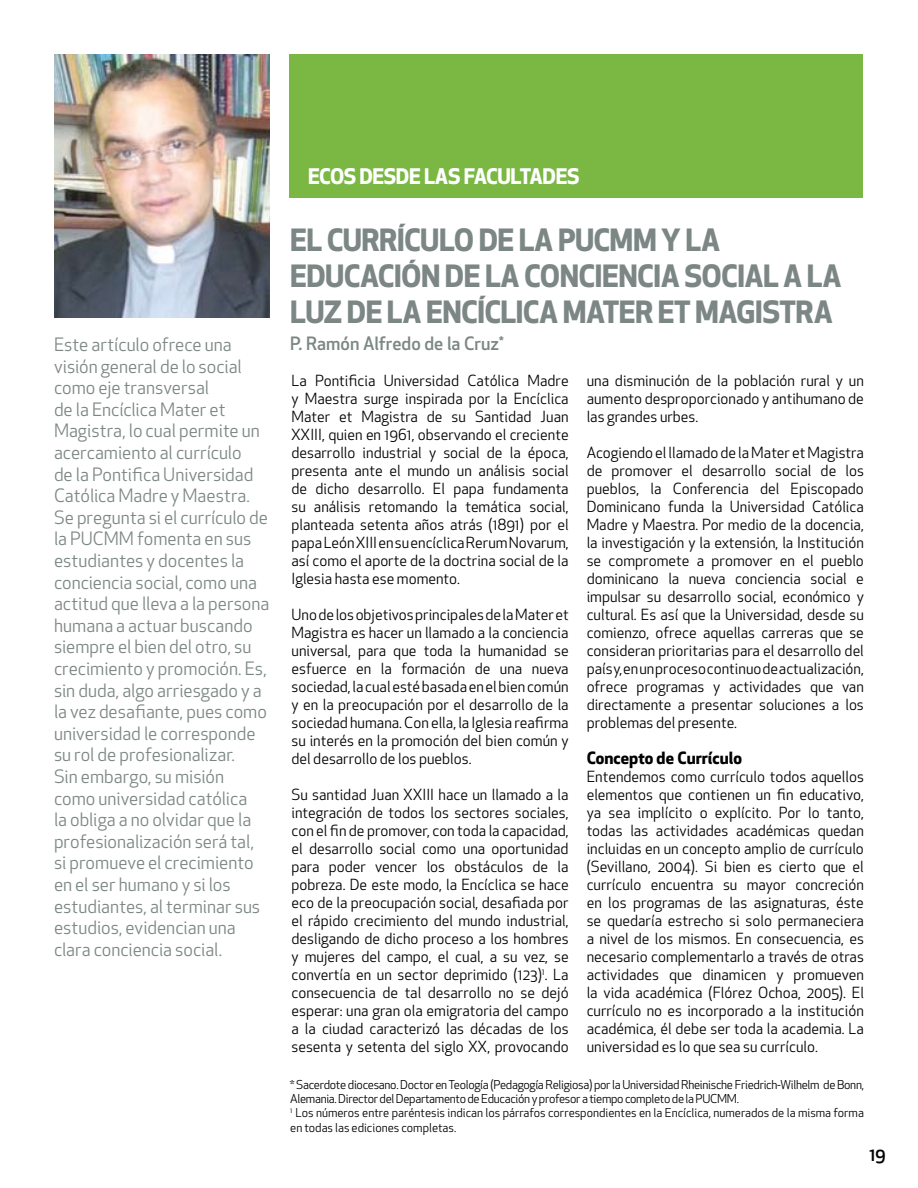
<style>
.page{position:relative;width:918px;height:1188px;background:#fff}
.page>*{position:absolute;margin:0;border:0;box-sizing:border-box;transform-origin:0 0}
.t1{font:700 30px/36px "Apex New";letter-spacing:-.02em;color:#7c8785}
.t2{font:700 21px "Apex New";letter-spacing:-.02em;color:#fff}
.t3{font:18px/21.6px "Apex New";color:#7c8785}
.t4{font:500 18px "Apex New";color:#7c8785}
.t5{font:500 18px "Apex New";color:#000}
.t6{font:700 16.5px "Apex New";color:#000}
.t7{font:15px/18px "Apex New";color:#000;text-align:justify}
.t8{font:12px/14.4px "Apex New";letter-spacing:-.025em;color:#000}
</style>
<div class="page">
<div style="left:290px;top:55px;width:573px;height:143px;background:#7ab843"></div>
<img style="left:54px;top:54px;width:216px;height:263px">
<p class="t3" style="left:54px;top:334px;width:217px">Este artículo ofrece una visión general de lo social como eje transversal<br>de la Encíclica Mater et<br>Magistra, lo cual permite un acercamiento al currículo<br>de la Pontifica Universidad<br>Católica Madre y Maestra.<br>Se pregunta si el currículo de la PUCMM fomenta en sus estudiantes y docentes la conciencia social, como una actitud que lleva a la persona humana a actuar buscando siempre el bien del otro, su crecimiento y promoción. Es, sin duda, algo arriesgado y a la vez desafiante, pues como universidad le corresponde su rol de profesionalizar.<br>Sin embargo, su misión como universidad católica<br>la obliga a no olvidar que la profesionalización será tal, si promueve el crecimiento en el ser humano y si los estudiantes, al terminar sus estudios, evidencian una clara conciencia social.</p>
<p class="t2" style="left:308px;top:161px;width:273px">ECOS DESDE LAS FACULTADES</p>
<p class="t1" style="left:290px;top:220px;width:553px">EL CURRÍCULO DE LA PUCMM Y LA<br>EDUCACIÓN DE LA CONCIENCIA SOCIAL A LA<br>LUZ DE LA ENCÍCLICA MATER ET MAGISTRA</p>
<p class="t4" style="left:290px;top:332px;width:215px">P. Ramón Alfredo de la Cruz<sup>*</sup></p>
<p class="t7" style="left:292px;top:372px;width:279px">La Pontificia Universidad Católica Madre y Maestra surge inspirada por la Encíclica Mater et Magistra de su Santidad Juan XXIII, quien en 1961, observando el creciente desarrollo industrial y social de la época, presenta ante el mundo un análisis social de dicho desarrollo. El papa fundamenta su análisis retomando la temática social, planteada setenta años atrás (1891) por el papa León XIII en su encíclica Rerum Novarum, así como el aporte de la doctrina social de la Iglesia hasta ese momento.</p>
<p class="t7" style="left:292px;top:606px;width:279px">Uno de los objetivos principales de la Mater et Magistra es hacer un llamado a la conciencia universal, para que toda la humanidad se esfuerce en la formación de una nueva sociedad, la cual esté basada en el bien común y en la preocupación por el desarrollo de la sociedad humana. Con ella, la Iglesia reafirma su interés en la promoción del bien común y del desarrollo de los pueblos.</p>
<p class="t7" style="left:292px;top:786px;width:279px">Su santidad Juan XXIII hace un llamado a la integración de todos los sectores sociales, con el fin de promover, con toda la capacidad, el desarrollo social como una oportunidad para poder vencer los obstáculos de la pobreza. De este modo, la Encíclica se hace eco de la preocupación social, desafiada por el rápido crecimiento del mundo industrial, desligando de dicho proceso a los hombres y mujeres del campo, el cual, a su vez, se convertía en un sector deprimido (123)<sup>1</sup>. La consecuencia de tal desarrollo no se dejó esperar: una gran ola emigratoria del campo a la ciudad caracterizó las décadas de los sesenta y setenta del siglo XX, provocando</p>
<p class="t7" style="left:587px;top:372px;width:279px">una disminución de la población rural y un aumento desproporcionado y antihumano de las grandes urbes.</p>
<p class="t7" style="left:587px;top:444px;width:279px">Acogiendo el llamado de la Mater et Magistra de promover el desarrollo social de los pueblos, la Conferencia del Episcopado Dominicano funda la Universidad Católica Madre y Maestra. Por medio de la docencia, la investigación y la extensión, la Institución se compromete a promover en el pueblo dominicano la nueva conciencia social e impulsar su desarrollo social, económico y cultural. Es así que la Universidad, desde su comienzo, ofrece aquellas carreras que se consideran prioritarias para el desarrollo del país y, en un proceso continuo de actualización, ofrece programas y actividades que van directamente a presentar soluciones a los problemas del presente.</p>
<p class="t6" style="left:587px;top:746px;width:157px">CONCEPTO DE CURRÍCULO</p>
<p class="t7" style="left:587px;top:768px;width:279px">Entendemos como currículo todos aquellos elementos que contienen un fin educativo, ya sea implícito o explícito. Por lo tanto, todas las actividades académicas quedan incluidas en un concepto amplio de currículo (Sevillano, 2004). Si bien es cierto que el currículo encuentra su mayor concreción en los programas de las asignaturas, éste se quedaría estrecho si solo permaneciera a nivel de los mismos. En consecuencia, es necesario complementarlo a través de otras actividades que dinamicen y promueven la vida académica (Flórez Ochoa, 2005). El currículo no es incorporado a la institución académica, él debe ser toda la academia. La universidad es lo que sea su currículo.</p>
<p class="t8" style="left:290px;top:1077px;width:575px">* Sacerdote diocesano. Doctor en Teología (Pedagogía Religiosa) por la Universidad Rheinische Friedrich-Wilhelm de Bonn, Alemania. Director del Departamento de Educación y profesor a tiempo completo de la PUCMM.<br><sup>1</sup> Los números entre paréntesis indican los párrafos correspondientes en la Encíclica, numerados de la misma forma en todas las ediciones completas.</p>
<p class="t5" style="left:870px;top:1143px;width:18px">19</p>
</div>
